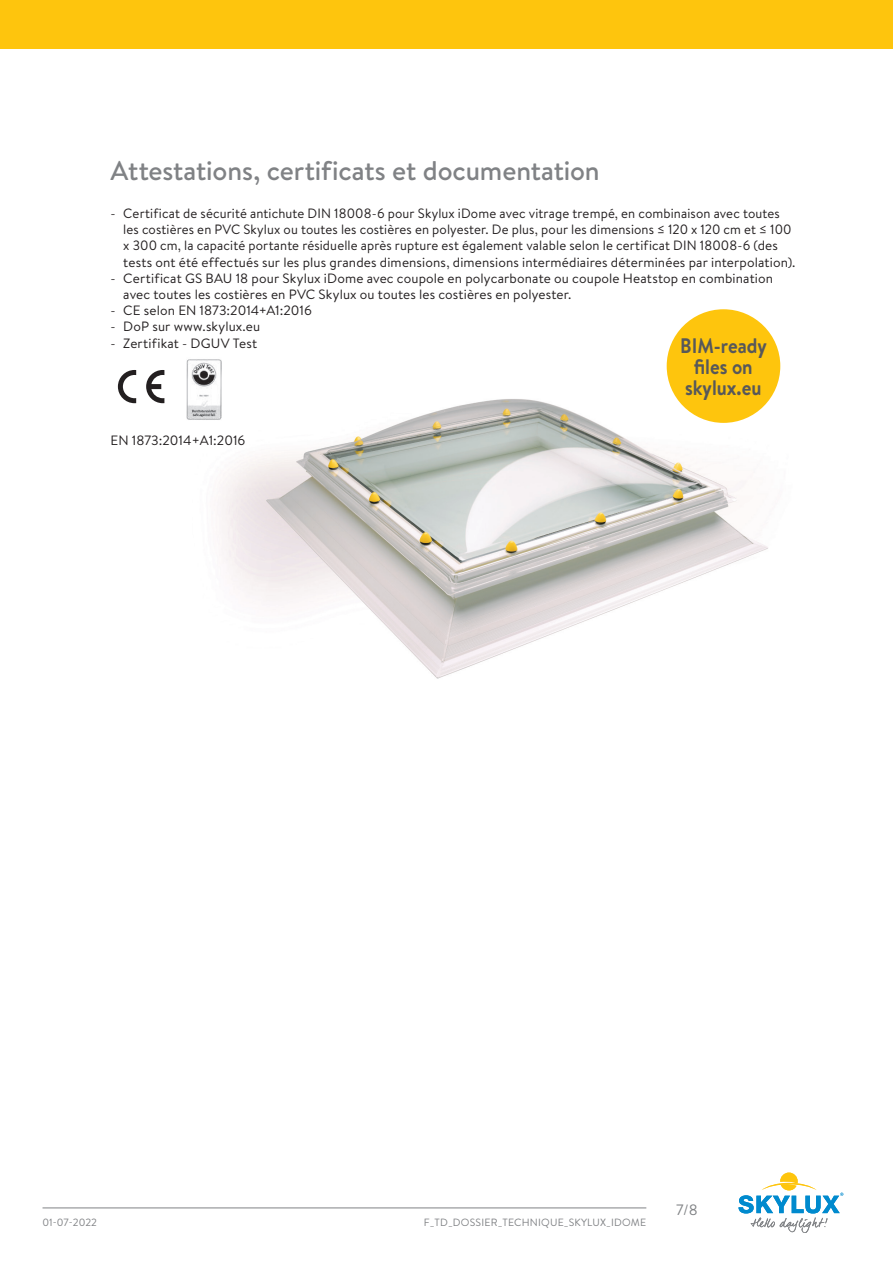
<style>
.page{position:relative;width:893px;height:1263px;background:#fff}
.page>*{position:absolute;margin:0;border:0;box-sizing:border-box;transform-origin:0 0}
.Titel_2{font:500 27px "Brandon Text";letter-spacing:-.005em;color:#808285}
.t1{font:700 21px "Brandon Text";color:#57585a;scale:.9 1}
.t2{font:15px "Brandon Text";color:#808285}
.tekst_insprong{font:13.5px/16.2px "Brandon Text";letter-spacing:.01em;color:#231f20}
.t3{font:10.5px "Brandon Text";letter-spacing:.02em;color:#808285}
</style>
<div class="page">
<hr style="left:43px;top:1207px;width:603px;height:1px;background:#808285">
<div style="left:0;top:0;width:893px;height:49px;background:#fec50d"></div>
<svg style="left:738px;top:1172px;width:105px;height:61px"></svg>
<svg style="left:118px;top:370px;width:18px;height:33px"></svg>
<svg style="left:146px;top:370px;width:18px;height:33px"></svg>
<img style="left:220px;top:361px;width:561px;height:318px">
<div style="left:667px;top:309px;width:113px;height:114px;background:#fec50d;border-radius:50%"></div>
<div style="left:174px;top:357px;width:60px;height:67px;background:#fff"></div>
<img style="left:186px;top:359px;width:36px;height:61px">
<p class="Titel_2" style="left:111px;top:153px;width:491px">Attestations, certificats et documentation</p>
<p class="tekst_insprong" style="left:123px;top:205px;width:674px;text-indent:-13px">- Certificat de sécurité antichute DIN 18008-6 pour Skylux iDome avec vitrage trempé, en combinaison avec toutes les costières en PVC Skylux ou toutes les costières en polyester. De plus, pour les dimensions ≤ 120 x 120 cm et ≤ 100 x 300 cm, la capacité portante résiduelle après rupture est également valable selon le certificat DIN 18008-6 (des tests ont été effectués sur les plus grandes dimensions, dimensions intermédiaires déterminées par interpolation).</p>
<p class="tekst_insprong" style="left:111px;top:270px;width:664px">- Certificat GS BAU 18 pour Skylux iDome avec coupole en polycarbonate ou coupole Heatstop en combination</p>
<p class="tekst_insprong" style="left:123px;top:286px;width:450px">avec toutes les costières en PVC Skylux ou toutes les costières en polyester.</p>
<p class="tekst_insprong" style="left:111px;top:302px;width:203px">- CE selon EN 1873:2014+A1:2016</p>
<p class="tekst_insprong" style="left:111px;top:318px;width:151px">- DoP sur www.skylux.eu</p>
<p class="tekst_insprong" style="left:111px;top:334px;width:148px">- Zertifikat - DGUV Test</p>
<p class="t1" style="left:680px;top:331px;width:98px">BIM-ready</p>
<p class="t1" style="left:694px;top:352px;width:67px">files on</p>
<p class="t1" style="left:685px;top:373px;width:86px">skylux.eu</p>
<p class="tekst_insprong" style="left:111px;top:432px;width:136px">EN 1873:2014+A1:2016</p>
<p class="t3" style="left:43px;top:1215px;width:56px">01-07-2022</p>
<p class="t3" style="left:424px;top:1215px;width:224px">F_TD_DOSSIER_TECHNIQUE_SKYLUX_IDOME</p>
<p class="t2" style="left:676px;top:1199px;width:23px">7/8</p>
</div>
